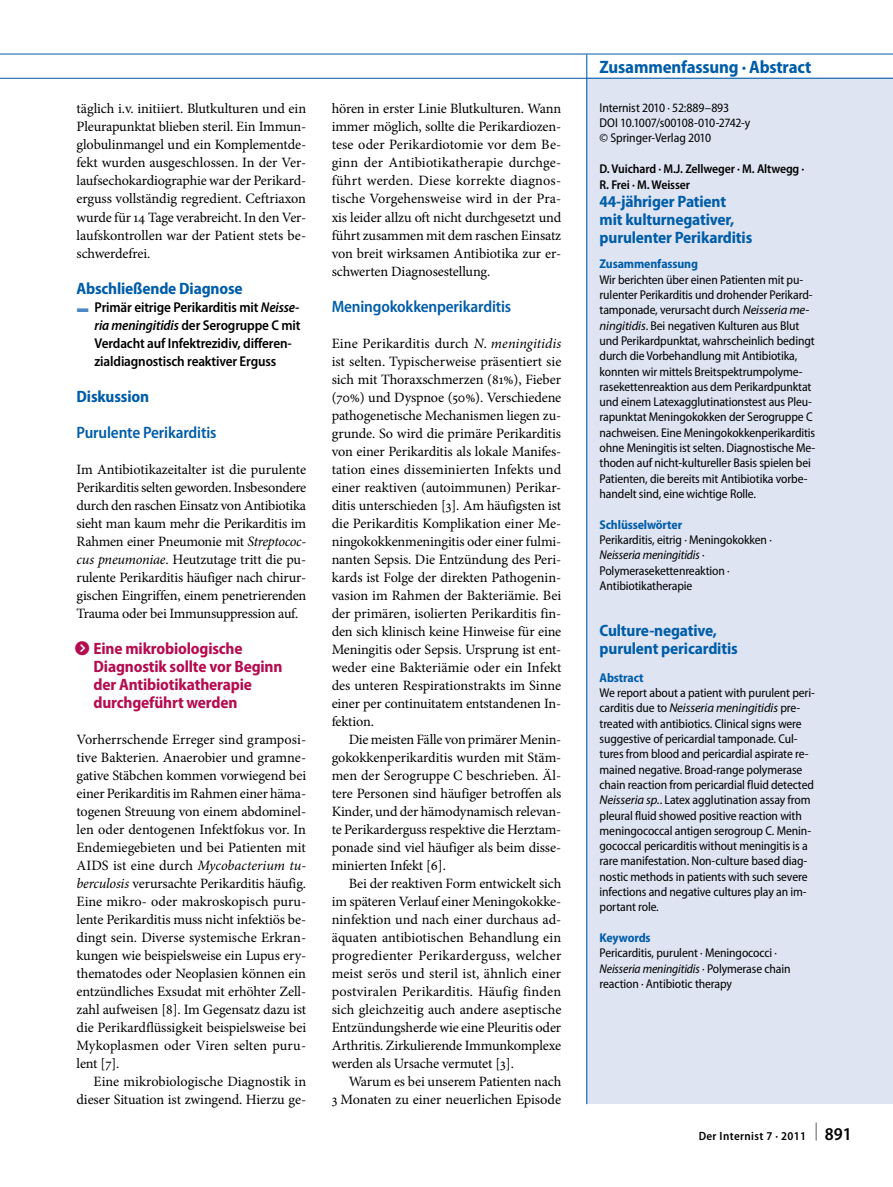
<style>
.page{position:relative;width:893px;height:1187px;background:#fff}
.page>*{position:absolute;margin:0;border:0;box-sizing:border-box;transform-origin:0 0}
._001_rubrik{font:700 semi-condensed 18px "Myriad Pro";letter-spacing:-.01em;color:#005da9}
._018_eyecatcher{font:700 semi-condensed 16.5px/18px "Myriad Pro";letter-spacing:-.01em;color:#b50c50}
._103_abstract_u1{font:700 semi-condensed 16.5px/18px "Myriad Pro";letter-spacing:-.01em;color:#005da9}
._013_u2{font:600 semi-condensed 16.5px "Myriad Pro";letter-spacing:-.01em;color:#005da9}
._103_abstract_u1_eng{font:700 semi-condensed 16.5px/18px "Myriad Pro";letter-spacing:-.01em;color:#005da9}
._012_u1{font:700 semi-condensed 16.5px "Myriad Pro";letter-spacing:-.01em;color:#005da9}
._010_fliesstext_ohne{font:14.25px/18px "Minion Pro";letter-spacing:-.01em;color:#000}
._010_fliesstext_mit{font:14.25px/18px "Minion Pro";letter-spacing:-.01em;color:#000;text-align:justify}
._019_fazit_aufzlg_en{font:600 semi-condensed 14.25px/18px "Myriad Pro";letter-spacing:-.01em;color:#000}
._104_abstract_text_o{font:semi-condensed 12.75px/15.3px "Myriad Pro";letter-spacing:-.01em;color:#000}
._102_abstract_autore{font:600 semi-condensed 12.75px/15.3px "Myriad Pro";letter-spacing:-.01em;color:#000}
._002_quelle_doi{font:semi-condensed 12.75px "Myriad Pro";letter-spacing:-.01em;color:#000}
._105_abstract_u2{font:700 semi-condensed 12.75px "Myriad Pro";letter-spacing:-.01em;color:#005da9}
._002_quelle_doi-2{font:semi-condensed 12.75px "Myriad Pro";letter-spacing:-.03em;color:#000}
._105_abstract_u2_eng{font:700 semi-condensed 12.75px "Myriad Pro";letter-spacing:-.015em;color:#005da9}
.t1{font:600 semi-condensed 12px "Myriad Pro";letter-spacing:.03em;color:#000}
.s1{font-family:"S Buttons";font-weight:400;font-stretch:normal;color:#4f87c2}
.s2{font-style:italic}
.s3{font-family:"S Buttons";font-weight:400;font-stretch:normal;font-size:11.25px}
.s4{font-style:italic;font-stretch:normal}
.s5{font-size:18px}
</style>
<div class="page">
<div style="left:587px;top:78px;width:306px;height:1025px;background:#dee4f2"></div>
<hr style="left:586px;top:54px;width:1px;height:1049px;background:#005da9">
<hr style="left:0;top:54px;width:893px;height:1px;background:#005da9">
<hr style="left:0;top:78px;width:893px;height:1px;background:#005da9">
<p class="_010_fliesstext_mit" style="left:77px;top:100px;width:231px">täglich i.v. initiiert. Blutkulturen und ein Pleurapunktat blieben steril. Ein Immun&shy;globulinmangel und ein Komplementde&shy;fekt wurden ausgeschlossen. In der Ver&shy;laufsechokardiographie war der Perikard&shy;erguss vollständig regredient. Ceftriaxon wurde für 14 Tage verabreicht. In den Ver&shy;laufskontrollen war der Patient stets be&shy;schwerdefrei.</p>
<p class="_012_u1" style="left:77px;top:279px;width:168px">Abschließende Diagnose</p>
<p class="_019_fazit_aufzlg_en" style="left:95px;top:298px;width:208px;text-indent:-18px"><span class="s1">F</span> Primär eitrige Perikarditis mit <span class="s2">Neisse&shy;ria meningitidis</span> der Serogruppe C mit Verdacht auf Infektrezidiv, differen&shy;zialdiagnostisch reaktiver Erguss</p>
<p class="_012_u1" style="left:77px;top:387px;width:74px">Diskussion</p>
<p class="_013_u2" style="left:77px;top:423px;width:141px">Purulente Perikarditis</p>
<p class="_010_fliesstext_ohne" style="left:77px;top:460px;width:231px;text-align:justify">Im Antibiotikazeitalter ist die purulente Perikarditis selten geworden. Insbesondere durch den raschen Einsatz von Antibiotika sieht man kaum mehr die Perikarditis im Rahmen einer Pneumonie mit <span class="s2">Streptococ&shy;cus pneumoniae</span>. Heutzutage tritt die pu&shy;rulente Perikarditis häufiger nach chirur&shy;gischen Eingriffen, einem penetrierenden Trauma oder bei Immunsuppression auf.</p>
<p class="_018_eyecatcher" style="left:94px;top:639px;width:190px;text-indent:-17px"><span class="s3">&gt;</span> Eine mikrobiologische<br>Diagnostik sollte vor Beginn der Antibiotikatherapie durchgeführt werden</p>
<p class="_010_fliesstext_ohne" style="left:77px;top:730px;width:231px">Vorherrschende Erreger sind gramposi&shy;tive Bakterien. Anaerobier und gramne&shy;gative Stäbchen kommen vorwiegend bei einer Perikarditis im Rahmen einer häma&shy;togenen Streuung von einem abdominel&shy;len oder dentogenen Infektfokus vor. In Endemiegebieten und bei Patienten mit AIDS ist eine durch <span class="s2">Mycobacterium tu&shy;berculosis</span> verursachte Perikarditis häufig.<br>Eine mikro- oder makroskopisch puru&shy;lente Perikarditis muss nicht infektiös be&shy;dingt sein. Diverse systemische Erkran&shy;kungen wie beispielsweise ein Lupus ery&shy;thematodes oder Neoplasien können ein entzündliches Exsudat mit erhöhter Zell&shy;zahl aufweisen [8]. Im Gegensatz dazu ist die Perikardflüssigkeit beispielsweise bei Mykoplasmen oder Viren selten puru&shy;lent [7].</p>
<p class="_010_fliesstext_mit" style="left:77px;top:1072px;width:231px;text-align:right">Eine mikrobiologische Diagnostik in dieser Situation ist zwingend. Hierzu ge-</p>
<p class="_010_fliesstext_mit" style="left:332px;top:100px;width:231px">hören in erster Linie Blutkulturen. Wann immer möglich, sollte die Perikardiozen&shy;tese oder Perikardiotomie vor dem Be&shy;ginn der Antibiotikatherapie durchge&shy;führt werden. Diese korrekte diagnos&shy;tische Vorgehensweise wird in der Pra&shy;xis leider allzu oft nicht durchgesetzt und führt zusammen mit dem raschen Einsatz von breit wirksamen Antibiotika zur er&shy;schwerten Diagnosestellung.</p>
<p class="_013_u2" style="left:332px;top:297px;width:181px">Meningokokkenperikarditis</p>
<p class="_010_fliesstext_ohne" style="left:332px;top:334px;width:231px">Eine Perikarditis durch <span class="s2">N. meningitidis </span>ist selten. Typischerweise präsentiert sie sich mit Thoraxschmerzen (81%), Fieber (70%) und Dyspnoe (50%). Verschiedene pathogenetische Mechanismen liegen zu&shy;grunde. So wird die primäre Perikarditis von einer Perikarditis als lokale Manifes&shy;tation eines disseminierten Infekts und einer reaktiven (autoimmunen) Perikar&shy;ditis unterschieden [3]. Am häufigsten ist die Perikarditis Komplikation einer Me&shy;ningokokkenmeningitis oder einer fulmi&shy;nanten Sepsis. Die Entzündung des Peri&shy;kards ist Folge der direkten Pathogenin&shy;vasion im Rahmen der Bakteriämie. Bei der primären, isolierten Perikarditis fin&shy;den sich klinisch keine Hinweise für eine Meningitis oder Sepsis. Ursprung ist ent&shy;weder eine Bakteriämie oder ein Infekt des unteren Respirationstrakts im Sinne einer per continuitatem entstandenen In&shy;fektion.</p>
<p class="_010_fliesstext_mit" style="left:332px;top:730px;width:231px;text-indent:17px">Die meisten Fälle von primärer Menin&shy;gokokkenperikarditis wurden mit Stäm&shy;men der Serogruppe C beschrieben. Äl&shy;tere Personen sind häufiger betroffen als Kinder, und der hämodynamisch relevan&shy;te Perikarderguss respektive die Herztam&shy;ponade sind viel häufiger als beim disse&shy;minierten Infekt [6].</p>
<p class="_010_fliesstext_mit" style="left:332px;top:874px;width:231px;text-indent:17px">Bei der reaktiven Form entwickelt sich im späteren Verlauf einer Meningokokke&shy;ninfektion und nach einer durchaus ad&shy;äquaten antibiotischen Behandlung ein progredienter Perikarderguss, welcher meist serös und steril ist, ähnlich einer postviralen Perikarditis. Häufig finden sich gleichzeitig auch andere aseptische Entzündungsherde wie eine Pleuritis oder Arthritis. Zirkulierende Immunkomplexe werden als Ursache vermutet [3].</p>
<p class="_010_fliesstext_mit" style="left:332px;top:1072px;width:231px;text-align:right">Warum es bei unserem Patienten nach<br>3 Monaten zu einer neuerlichen Episode</p>
<p class="_001_rubrik" style="left:600px;top:57px;width:213px">Zusammenfassung · Abstract</p>
<p class="_002_quelle_doi" style="left:600px;top:101px;width:131px">Internist 2010 · 52:889–893</p>
<p class="_002_quelle_doi-2" style="left:600px;top:116px;width:152px">DOI 10.1007/s00108-010-2742-y</p>
<p class="_002_quelle_doi" style="left:600px;top:131px;width:113px">© Springer-Verlag 2010</p>
<p class="_102_abstract_autore" style="left:600px;top:162px;width:206px">D. Vuichard · M.J. Zellweger · M. Altwegg ·<br>R. Frei · M. Weisser</p>
<p class="_103_abstract_u1" style="left:600px;top:193px;width:154px">44-jähriger Patient mit kulturnegativer, purulenter Perikarditis</p>
<p class="_105_abstract_u2" style="left:600px;top:257px;width:100px">Zusammenfassung</p>
<p class="_104_abstract_text_o" style="left:600px;top:272px;width:217px">Wir berichten über einen Patienten mit pu&shy;rulenter Perikarditis und drohender Perikard&shy;tamponade, verursacht durch <span class="s4">Neisseria me&shy;ningitidis</span>. Bei negativen Kulturen aus Blut und Perikardpunktat, wahrscheinlich bedingt durch die Vorbehandlung mit Antibiotika, konnten wir mittels Breitspektrumpolyme&shy;rasekettenreaktion aus dem Perikardpunktat und einem Latexagglutinationstest aus Pleu&shy;rapunktat Meningokokken der Serogruppe C nachweisen. Eine Meningokokkenperikarditis ohne Meningitis ist selten. Diagnostische Me&shy;thoden auf nicht-kultureller Basis spielen bei Patienten, die bereits mit Antibiotika vorbe&shy;handelt sind, eine wichtige Rolle.</p>
<p class="_105_abstract_u2" style="left:600px;top:517px;width:84px">Schlüsselwörter</p>
<p class="_104_abstract_text_o" style="left:600px;top:532px;width:174px">Perikarditis, eitrig · Meningokokken ·<br><span class="s2">Neisseria meningitidis</span> ·<br>Polymerasekettenreaktion ·<br>Antibiotikatherapie</p>
<p class="_103_abstract_u1_eng" style="left:600px;top:621px;width:140px">Culture-negative, purulent pericarditis</p>
<p class="_105_abstract_u2" style="left:600px;top:670px;width:45px">Abstract</p>
<p class="_104_abstract_text_o" style="left:600px;top:685px;width:217px">We report about a patient with purulent peri&shy;carditis due to <span class="s4">Neisseria meningitidis</span> pre&shy;treated with antibiotics. Clinical signs were suggestive of pericardial tamponade. Cul&shy;tures from blood and pericardial aspirate re&shy;mained negative. Broad-range polymerase chain reaction from pericardial fluid detected <span class="s4">Neisseria sp.</span>. Latex agglutination assay from pleural fluid showed positive reaction with meningococcal antigen serogroup C. Menin&shy;gococcal pericarditis without meningitis is a rare manifestation. Non-culture based diag&shy;nostic methods in patients with such severe infections and negative cultures play an im&shy;portant role.</p>
<p class="_105_abstract_u2_eng" style="left:600px;top:930px;width:53px">Keywords</p>
<p class="_104_abstract_text_o" style="left:600px;top:945px;width:193px">Pericarditis, purulent · Meningococci ·<br><span class="s2">Neisseria meningitidis</span> · Polymerase chain reaction · Antibiotic therapy</p>
<p class="t1" style="left:699px;top:1129px;width:155px">Der Internist 7 · 2011 <sup>|</sup> <span class="s5">891</span></p>
</div>
